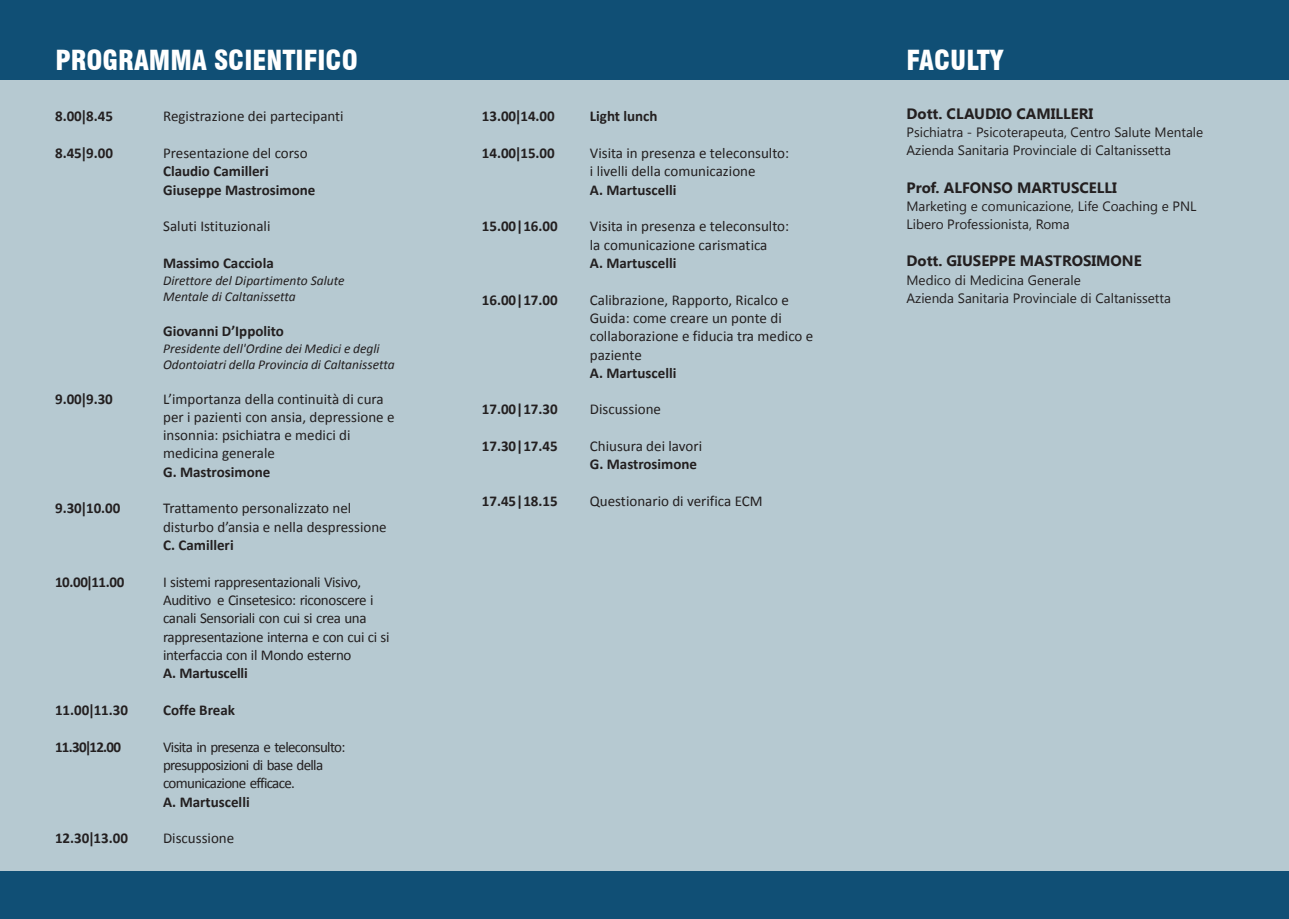
<style>
.page{position:relative;width:1289px;height:919px;background:#fff}
.page>*{position:absolute;margin:0;border:0;box-sizing:border-box;transform-origin:0 0}
.t1{font:900 condensed 27px "Swiss 721 BT";color:#fff}
.t2{font:15px/18.3px "Calibri";color:#231f20}
.t3{font:700 15px/18.3px "Calibri";color:#231f20}
.t4{font:15px/18.3px "Calibri";letter-spacing:-.025em;color:#231f20}
.t5{font:15px/18.3px "Calibri";letter-spacing:-.045em;color:#231f20}
.t6{font:700 15px "Gadugi";color:#231f20}
.t7{font:13.5px/18px "Gadugi";color:#231f20}
.t8{font:italic 13.5px/16.5px "Calibri";color:#231f20}
.s1{font-family:"Arial"}
</style>
<div class="page">
<div style="left:0;top:0;width:1288px;height:918px;background:#b6c9d1"></div>
<div style="left:0;top:0;width:1288px;height:80px;background:#104f75"></div>
<div style="left:0;top:871px;width:1288px;height:47px;background:#104f75"></div>
<h1 class="t1" style="left:55px;top:49px;width:304px">PROGRAMMA SCIENTIFICO</h1>
<p class="t3" style="left:55px;top:108px;width:59px">8.00<span class="s1">|</span>8.45</p>
<p class="t2" style="left:163px;top:108px;width:182px">Registrazione dei partecipanti</p>
<p class="t3" style="left:55px;top:145px;width:59px">8.45<span class="s1">|</span>9.00</p>
<p class="t2" style="left:163px;top:145px;width:146px">Presentazione del corso</p>
<p class="t3" style="left:163px;top:163px;width:154px">Claudio Camilleri<br>Giuseppe Mastrosimone</p>
<p class="t2" style="left:163px;top:218px;width:109px">Saluti Istituzionali</p>
<p class="t3" style="left:163px;top:255px;width:112px">Massimo Cacciola</p>
<p class="t8" style="left:163px;top:273px;width:183px">Direttore del Dipartimento Salute<br>Mentale di Caltanissetta</p>
<p class="t3" style="left:163px;top:323px;width:122px">Giovanni D’Ippolito</p>
<p class="t8" style="left:163px;top:341px;width:233px">Presidente dell'Ordine dei Medici e degli<br>Odontoiatri della Provincia di Caltanissetta</p>
<p class="t3" style="left:55px;top:390px;width:59px">9.00<span class="s1">|</span>9.30</p>
<p class="t2" style="left:163px;top:390px;width:233px">L’importanza della continuità di cura per i pazienti con ansia, depressione e insonnia: psichiatra e medici di medicina generale</p>
<p class="t3" style="left:163px;top:464px;width:109px">G. Mastrosimone</p>
<p class="t3" style="left:55px;top:500px;width:67px">9.30<span class="s1">|</span>10.00</p>
<p class="t2" style="left:163px;top:500px;width:225px">Trattamento personalizzato nel disturbo d’ansia e nella despressione</p>
<p class="t3" style="left:163px;top:537px;width:72px">C. Camilleri</p>
<p class="t3" style="left:55px;top:573px;width:71px">10.00<span class="s1">|</span>11.00</p>
<p class="t4" style="left:163px;top:573px;width:228px">I sistemi rappresentazionali Visivo, Auditivo e Cinsetesico: riconoscere i canali Sensoriali con cui si crea una rappresentazione interna e con cui ci si interfaccia con il Mondo esterno</p>
<p class="t3" style="left:163px;top:665px;width:86px">A. Martuscelli</p>
<p class="t3" style="left:55px;top:702px;width:75px">11.00<span class="s1">|</span>11.30</p>
<p class="t3" style="left:163px;top:702px;width:73px">Coffe Break</p>
<p class="t3" style="left:55px;top:738px;width:68px">11.30<span class="s1">|</span>12.00</p>
<p class="t5" style="left:163px;top:738px;width:184px">Visita in presenza e teleconsulto: presupposizioni di base della comunicazione efficace.</p>
<p class="t3" style="left:163px;top:793px;width:88px">A. Martuscelli</p>
<p class="t3" style="left:55px;top:830px;width:75px">12.30<span class="s1">|</span>13.00</p>
<p class="t2" style="left:163px;top:830px;width:73px">Discussione</p>
<p class="t3" style="left:482px;top:108px;width:75px">13.00<span class="s1">|</span>14.00</p>
<p class="t3" style="left:590px;top:108px;width:69px">Light lunch</p>
<p class="t3" style="left:482px;top:145px;width:75px">14.00<span class="s1">|</span>15.00</p>
<p class="t2" style="left:590px;top:145px;width:201px">Visita in presenza e teleconsulto: i livelli della comunicazione</p>
<p class="t3" style="left:590px;top:182px;width:88px">A. Martuscelli</p>
<p class="t3" style="left:482px;top:218px;width:77px">15.00|16.00</p>
<p class="t2" style="left:590px;top:218px;width:201px">Visita in presenza e teleconsulto: la comunicazione carismatica</p>
<p class="t3" style="left:590px;top:255px;width:88px">A. Martuscelli</p>
<p class="t3" style="left:482px;top:291px;width:77px">16.00|17.00</p>
<p class="t2" style="left:590px;top:291px;width:225px">Calibrazione, Rapporto, Ricalco e<br>Guida: come creare un ponte di collaborazione e fiducia tra medico e paziente</p>
<p class="t3" style="left:590px;top:365px;width:88px">A. Martuscelli</p>
<p class="t3" style="left:482px;top:401px;width:77px">17.00|17.30</p>
<p class="t2" style="left:590px;top:401px;width:73px">Discussione</p>
<p class="t3" style="left:482px;top:438px;width:77px">17.30|17.45</p>
<p class="t2" style="left:590px;top:438px;width:114px">Chiusura dei lavori</p>
<p class="t3" style="left:590px;top:456px;width:109px">G. Mastrosimone</p>
<p class="t3" style="left:482px;top:493px;width:77px">17.45|18.15</p>
<p class="t2" style="left:590px;top:493px;width:174px">Questionario di verifica ECM</p>
<h1 class="t1" style="left:906px;top:49px;width:99px">FACULTY</h1>
<p class="t6" style="left:906px;top:108px;width:188px">Dott. CLAUDIO CAMILLERI</p>
<p class="t7" style="left:906px;top:124px;width:298px">Psichiatra - Psicoterapeuta, Centro Salute Mentale<br>Azienda Sanitaria Provinciale di Caltanissetta</p>
<p class="t6" style="left:906px;top:182px;width:212px">Prof. ALFONSO MARTUSCELLI</p>
<p class="t7" style="left:906px;top:198px;width:291px">Marketing e comunicazione, Life Coaching e PNL<br>Libero Professionista, Roma</p>
<p class="t6" style="left:906px;top:255px;width:237px">Dott. GIUSEPPE MASTROSIMONE</p>
<p class="t7" style="left:906px;top:272px;width:266px">Medico di Medicina Generale<br>Azienda Sanitaria Provinciale di Caltanissetta</p>
</div>
